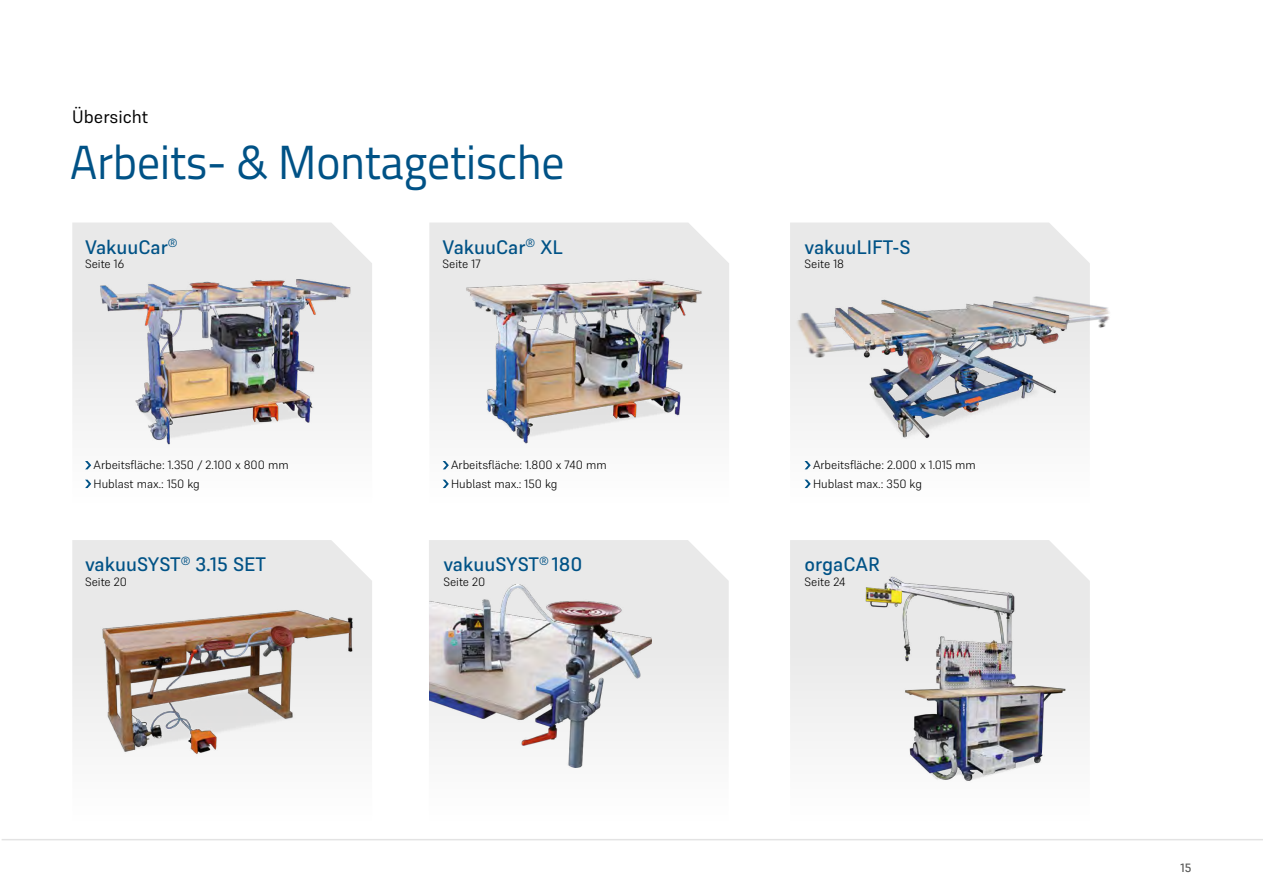
<style>
.page{position:relative;width:1263px;height:893px;background:#fff}
.page>*{position:absolute;margin:0;border:0;box-sizing:border-box;transform-origin:0 0}
.t1{font:48px "Titillium Web";color:#005286;scale:.95 1}
.t2{font:500 19.5px "Supreme";color:#005286}
.t3{font:18px "Supreme";color:#000}
.t4{font:300 12px "Supreme";color:#000}
.t5{font:500 12px "Supreme";color:#575756}
</style>
<div class="page">
<hr style="left:2px;top:839px;width:1261px;height:1px;background:#e3e3e3">
<svg style="left:72px;top:223px;width:300px;height:266px;fill:#e9e9e9"></svg>
<svg style="left:72px;top:540px;width:300px;height:201px;background:#eaeaea"></svg>
<svg style="left:429px;top:223px;width:300px;height:266px;fill:#e9e9e9"></svg>
<svg style="left:429px;top:540px;width:300px;height:201px;fill:#e9e9e9"></svg>
<svg style="left:790px;top:540px;width:300px;height:201px;fill:#e9e9e9"></svg>
<svg style="left:790px;top:223px;width:300px;height:266px;fill:#e9e9e9"></svg>
<img style="left:86px;top:275px;width:267px;height:184px">
<img style="left:444px;top:277px;width:275px;height:170px">
<img style="left:77px;top:584px;width:294px;height:172px">
<img style="left:857px;top:573px;width:222px;height:208px">
<img style="left:790px;top:276px;width:320px;height:168px">
<svg style="left:85px;top:461px;width:6px;height:8px"></svg>
<svg style="left:85px;top:480px;width:6px;height:8px"></svg>
<svg style="left:443px;top:461px;width:6px;height:8px"></svg>
<svg style="left:443px;top:480px;width:6px;height:8px"></svg>
<svg style="left:804px;top:461px;width:7px;height:8px"></svg>
<svg style="left:804px;top:480px;width:7px;height:8px"></svg>
<img style="left:429px;top:584px;width:222px;height:184px">
<p class="t3" style="left:72px;top:106px;width:78px">Übersicht</p>
<p class="t1" style="left:70px;top:127px;width:522px">Arbeits- &amp; Montagetische</p>
<p class="t2" style="left:85px;top:235px;width:94px">VakuuCar<sup>®</sup></p>
<p class="t4" style="left:85px;top:257px;width:41px">Seite 16</p>
<p class="t2" style="left:443px;top:235px;width:121px">VakuuCar<sup>®</sup> XL</p>
<p class="t4" style="left:443px;top:257px;width:40px">Seite 17</p>
<p class="t2" style="left:804px;top:235px;width:108px">vakuuLIFT-S</p>
<p class="t4" style="left:804px;top:257px;width:41px">Seite 18</p>
<p class="t4" style="left:94px;top:458px;width:197px">Arbeitsfläche: 1.350 / 2.100 x 800 mm</p>
<p class="t4" style="left:94px;top:477px;width:108px">Hublast max.: 150 kg</p>
<p class="t4" style="left:451px;top:458px;width:157px">Arbeitsfläche: 1.800 x 740 mm</p>
<p class="t4" style="left:451px;top:477px;width:108px">Hublast max.: 150 kg</p>
<p class="t4" style="left:813px;top:458px;width:164px">Arbeitsfläche: 2.000 x 1.015 mm</p>
<p class="t4" style="left:813px;top:477px;width:110px">Hublast max.: 350 kg</p>
<p class="t2" style="left:85px;top:553px;width:182px">vakuuSYST<sup>®</sup> 3.15 SET</p>
<p class="t4" style="left:85px;top:574px;width:44px">Seite 20</p>
<p class="t2" style="left:443px;top:553px;width:141px">vakuuSYST<sup>®</sup> 180</p>
<p class="t4" style="left:443px;top:574px;width:44px">Seite 20</p>
<p class="t2" style="left:804px;top:553px;width:77px">orgaCAR</p>
<p class="t4" style="left:804px;top:574px;width:42px">Seite 24</p>
<p class="t5" style="left:1180px;top:860px;width:12px">15</p>
</div>
